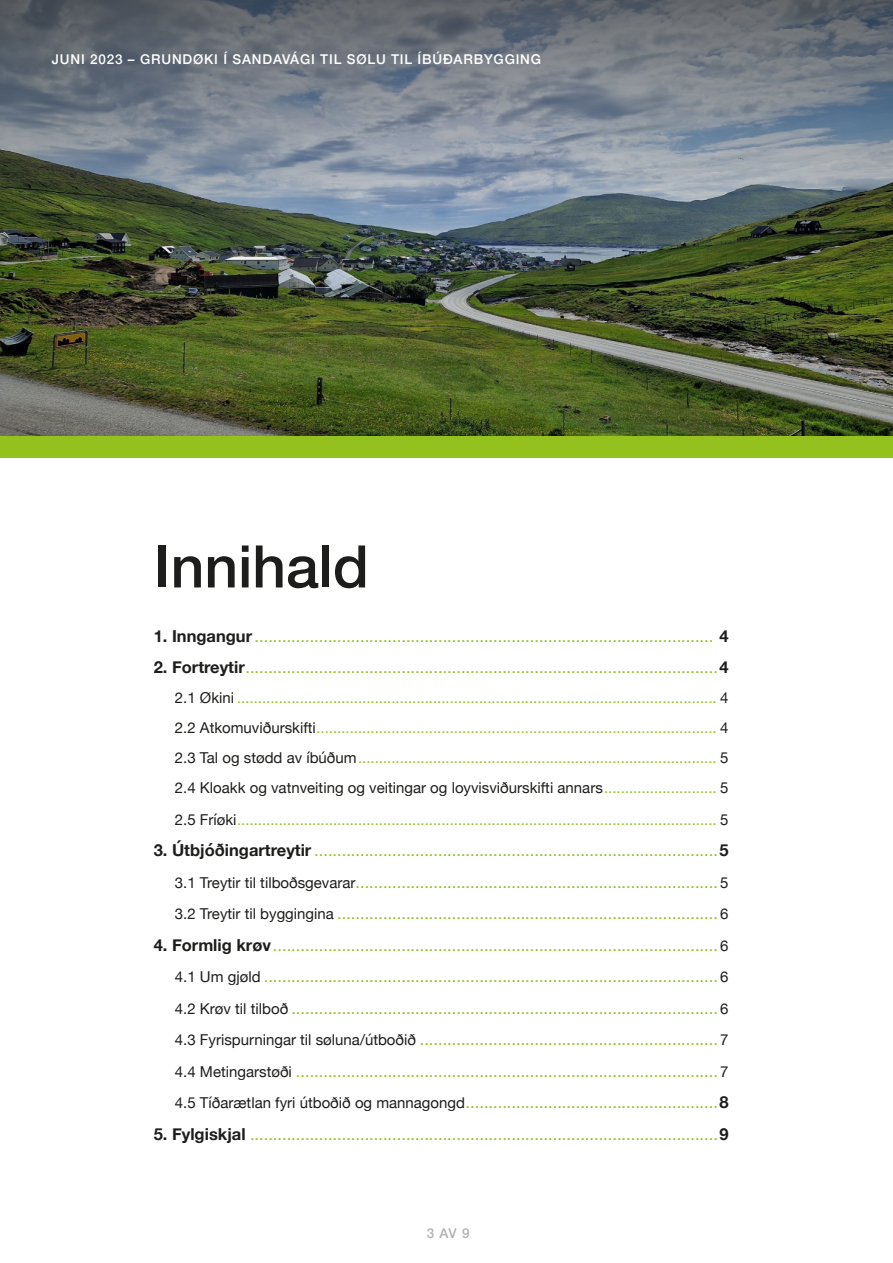
<style>
.page{position:relative;width:893px;height:1263px;background:#fff}
.page>*{position:absolute;margin:0;border:0;box-sizing:border-box;transform-origin:0 0}
.t1{font:500 58.8px "Helvetica Neue";color:#1d1d1b}
.Toc_1{font:16.5px "Helvetica Neue";color:#95c11f}
.Toc_1-2{font:15px "Helvetica Neue";color:#95c11f}
.Toc_1-3{font:15px "Helvetica Neue";color:#1d1d1b}
.t2{font:500 13.5px "Helvetica Neue";letter-spacing:.06em;color:#fff}
.t3{font:500 13.5px "Helvetica Neue";color:#b3b2b2}
.s1{font-weight:700;color:#1d1d1b}
.s2{color:#1d1d1b}
.s3{color:#95c11f}
.s4{font-size:15px;color:#1d1d1b}
</style>
<div class="page">
<img style="left:0;top:223px;width:893px;height:213px">
<svg style="left:0;top:0;width:893px;height:223px;background:#727c85"></svg>
<div style="left:0;top:436px;width:893px;height:21px;background:#95c11f"></div>
<p class="t2" style="left:52px;top:49px;width:491px">JUNI 2023 – GRUNDØKI Í SANDAVÁGI TIL SØLU TIL ÍBÚÐARBYGGING</p>
<p class="t1" style="left:154px;top:519px;width:216px">Innihald</p>
<p class="Toc_1" style="left:154px;top:624px;width:576px"><span class="s1">1. Inngangur</span>.................................................................................................... <span class="s1">4</span></p>
<p class="Toc_1" style="left:154px;top:656px;width:576px"><span class="s1">2. Fortreytir</span>.......................................................................................................<span class="s1">4</span></p>
<p class="Toc_1-2" style="left:175px;top:687px;width:555px"><span class="s2">2.1 Økini</span> ................................................................................................................... <span class="s2">4</span></p>
<p class="Toc_1-2" style="left:175px;top:717px;width:555px"><span class="s2">2.2 Atkomuviðurskifti</span>................................................................................................ <span class="s2">4</span></p>
<p class="Toc_1-2" style="left:175px;top:747px;width:555px"><span class="s2">2.3 Tal og stødd av íbúðum</span>...................................................................................... <span class="s2">5</span></p>
<p class="Toc_1-3" style="left:175px;top:777px;width:555px">2.4 Kloakk og vatnveiting og veitingar og loyvisviðurskifti annars<span class="s3">...........................</span> 5</p>
<p class="Toc_1-2" style="left:175px;top:809px;width:555px"><span class="s2">2.5 Fríøki</span>................................................................................................................... <span class="s2">5</span></p>
<p class="Toc_1" style="left:154px;top:839px;width:576px"><span class="s1">3. Útbjóðingartreytir</span> ........................................................................................<span class="s1">5</span></p>
<p class="Toc_1" style="left:175px;top:870px;width:555px"><span class="s4">3.1 Treytir til tilboðsgevarar</span>............................................................................... <span class="s4">5</span></p>
<p class="Toc_1" style="left:175px;top:902px;width:555px"><span class="s4">3.2 Treytir til byggingina</span> ................................................................................... <span class="s4">6</span></p>
<p class="Toc_1" style="left:154px;top:933px;width:576px"><span class="s1">4. Formlig krøv</span>................................................................................................. <span class="s4">6</span></p>
<p class="Toc_1" style="left:175px;top:965px;width:555px"><span class="s4">4.1 Um gjøld</span> ................................................................................................... <span class="s4">6</span></p>
<p class="Toc_1" style="left:175px;top:996px;width:555px"><span class="s4">4.2 Krøv til tilboð</span> ............................................................................................. <span class="s4">6</span></p>
<p class="Toc_1" style="left:175px;top:1028px;width:555px"><span class="s4">4.3 Fyrispurningar til søluna/útboðið</span> ................................................................. <span class="s4">7</span></p>
<p class="Toc_1" style="left:175px;top:1059px;width:555px"><span class="s4">4.4 Metingarstøði</span> ............................................................................................ <span class="s4">7</span></p>
<p class="Toc_1" style="left:175px;top:1091px;width:555px"><span class="s4">4.5 Tíðarætlan fyri útboðið og mannagongd</span>.......................................................<span class="s1">8</span></p>
<p class="Toc_1" style="left:154px;top:1122px;width:576px"><span class="s1">5. Fylgiskjal</span> ......................................................................................................<span class="s1">9</span></p>
<p class="t3" style="left:427px;top:1222px;width:44px">3 AV 9</p>
</div>
